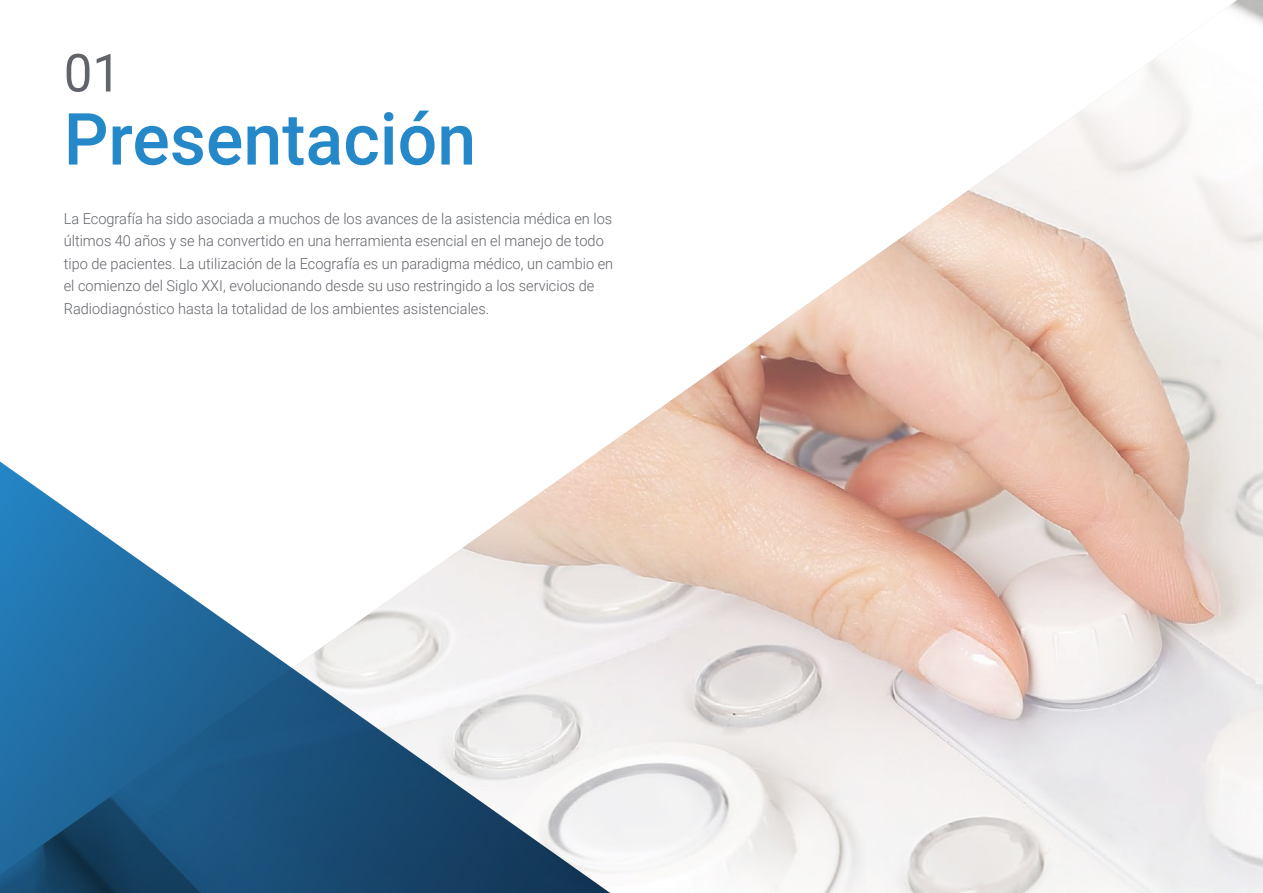
<style>
.page{position:relative;width:1263px;height:893px;background:#fff}
.page>*{position:absolute;margin:0;border:0;box-sizing:border-box;transform-origin:0 0}
.t1{font:500 72px "Roboto";color:#2488c9}
.t2{font:52.5px "Roboto";color:#61646a}
.t3{font:300 15px/22.5px "Roboto";color:#61646a}
</style>
<div class="page">
<img style="left:607px;top:0;width:656px;height:893px">
<svg style="left:0;top:446px;width:640px;height:447px"></svg>
<h2 class="t2" style="left:64px;top:36px;width:59px">01</h2>
<h1 class="t1" style="left:64px;top:89px;width:414px">Presentación</h1>
<p class="t3" style="left:64px;top:207px;width:551px">La Ecografía ha sido asociada a muchos de los avances de la asistencia médica en los últimos 40 años y se ha convertido en una herramienta esencial en el manejo de todo tipo de pacientes. La utilización de la Ecografía es un paradigma médico, un cambio en el comienzo del Siglo XXI, evolucionando desde su uso restringido a los servicios de Radiodiagnóstico hasta la totalidad de los ambientes asistenciales.</p>
</div>
